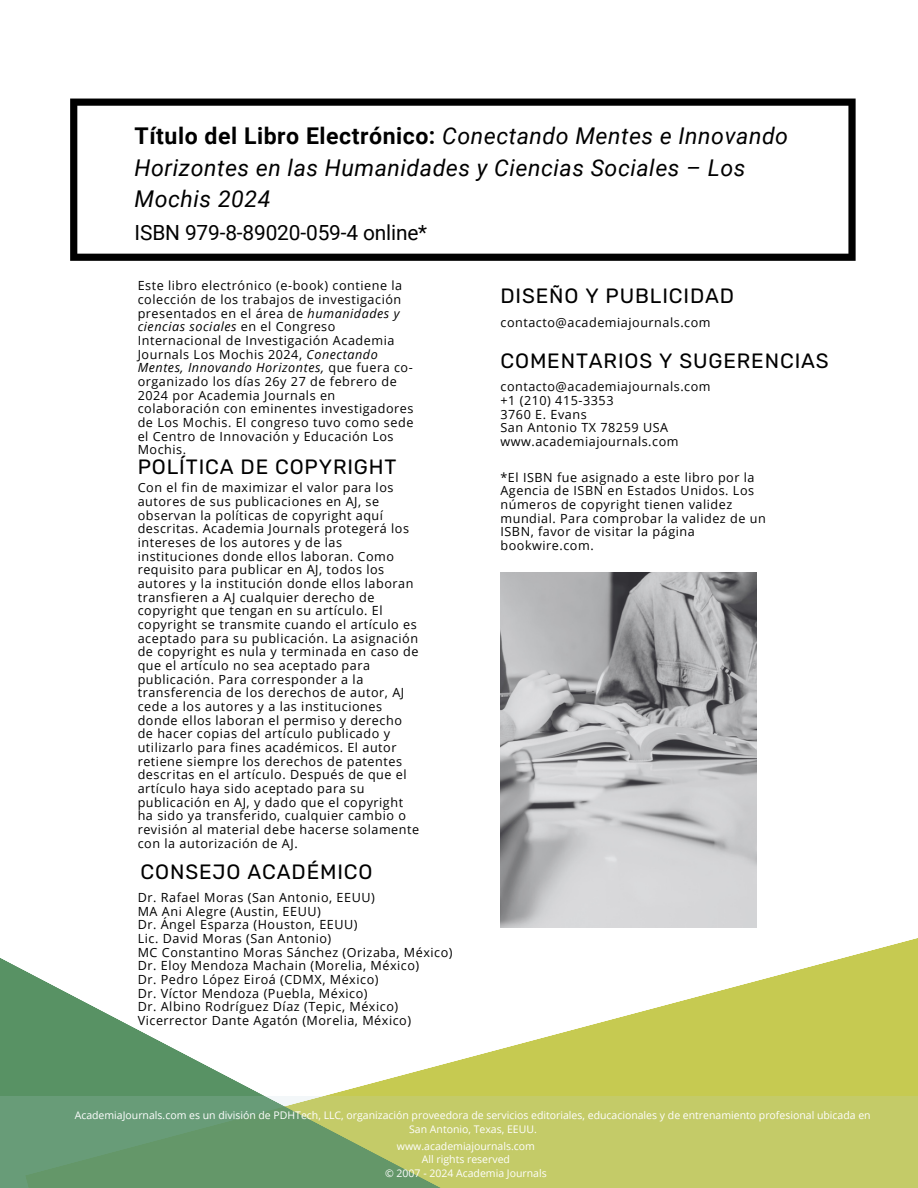
<style>
.page{position:relative;width:918px;height:1188px;background:#fff}
.page>*{position:absolute;margin:0;border:0;box-sizing:border-box;transform-origin:0 0}
.t1{font:italic 23.1px/31.5px "Roboto";letter-spacing:.025em;color:#000}
.t2{font:20.85px "Roboto";letter-spacing:-.005em;color:#000}
.t3{font:20.7px "Rubik";letter-spacing:.04em;color:#000}
.t4{font:12.6px/13.6px "Open Sans";letter-spacing:.04em;color:#000}
.t5{font:10.5px/13.2px "Open Sans";color:#fff;text-align:center}
.s1{font-weight:700;font-style:normal}
.s2{font-style:italic}
</style>
<div class="page">
<svg style="left:674px;top:938px;width:244px;height:158px;fill:#c6ca51"></svg>
<svg style="left:0;top:927px;width:674px;height:169px"></svg>
<img style="left:500px;top:573px;width:257px;height:354px">
<svg style="left:70px;top:99px;width:786px;height:162px"></svg>
<svg style="left:0;top:1096px;width:918px;height:92px;background:#9fb76b"></svg>
<h4 class="t1" style="left:135px;top:121px;width:655px"><span class="s1">Título del Libro Electrónico:</span> Conectando Mentes e Innovando<br>Horizontes en las Humanidades y Ciencias Sociales – Los<br>Mochis 2024</h4>
<h2 class="t2" style="left:135px;top:220px;width:294px">ISBN 979-8-89020-059-4 online*</h2>
<p class="t4" style="left:138px;top:279px;width:277px">Este libro electrónico (e-book) contiene la colección de los trabajos de investigación presentados en el área de <span class="s2">humanidades y ciencias sociales</span> en el Congreso Internacional de Investigación Academia Journals Los Mochis 2024, <span class="s2">Conectando Mentes, Innovando Horizontes,</span> que fuera co&shy;organizado los días 26y 27 de febrero de 2024 por Academia Journals en colaboración con eminentes investigadores de Los Mochis. El congreso tuvo como sede el Centro de Innovación y Educación Los Mochis.</p>
<h2 class="t3" style="left:138px;top:455px;width:260px">POLÍTICA DE COPYRIGHT</h2>
<h3 class="t4" style="left:138px;top:481px;width:283px">Con el fin de maximizar el valor para los autores de sus publicaciones en AJ, se observan la políticas de copyright aquí descritas. Academia Journals protegerá los intereses de los autores y de las instituciones donde ellos laboran. Como requisito para publicar en AJ, todos los autores y la institución donde ellos laboran transfieren a AJ cualquier derecho de copyright que tengan en su artículo. El copyright se transmite cuando el artículo es aceptado para su publicación. La asignación de copyright es nula y terminada en caso de que el artículo no sea aceptado para publicación. Para corresponder a la transferencia de los derechos de autor, AJ cede a los autores y a las instituciones donde ellos laboran el permiso y derecho de hacer copias del artículo publicado y utilizarlo para fines académicos. El autor retiene siempre los derechos de patentes descritas en el artículo. Después de que el artículo haya sido aceptado para su publicación en AJ, y dado que el copyright ha sido ya transferido, cualquier cambio o revisión al material debe hacerse solamente con la autorización de AJ.</h3>
<h4 class="t3" style="left:141px;top:860px;width:234px">CONSEJO ACADÉMICO</h4>
<h4 class="t4" style="left:138px;top:890px;width:316px">Dr. Rafael Moras (San Antonio, EEUU)<br>MA Ani Alegre (Austin, EEUU)<br>Dr. Ángel Esparza (Houston, EEUU)<br>Lic. David Moras (San Antonio)<br>MC Constantino Moras Sánchez (Orizaba, México)<br>Dr. Eloy Mendoza Machain (Morelia, México)<br>Dr. Pedro López Eiroá (CDMX, México)<br>Dr. Víctor Mendoza (Puebla, México)<br>Dr. Albino Rodríguez Díaz (Tepic, México)<br>Vicerrector Dante Agatón (Morelia, México)</h4>
<h2 class="t3" style="left:500px;top:284px;width:235px">DISEÑO Y PUBLICIDAD</h2>
<h4 class="t4" style="left:500px;top:315px;width:212px">contacto@academiajournals.com</h4>
<p class="t3" style="left:500px;top:348px;width:330px">COMENTARIOS Y SUGERENCIAS</p>
<p class="t4" style="left:500px;top:380px;width:212px">contacto@academiajournals.com +1 (210) 415-3353<br>3760 E. Evans<br>San Antonio TX 78259 USA www.academiajournals.com</p>
<p class="t4" style="left:500px;top:470px;width:267px">*El ISBN fue asignado a este libro por la Agencia de ISBN en Estados Unidos. Los números de copyright tienen validez mundial. Para comprobar la validez de un ISBN, favor de visitar la página bookwire.com.</p>
<h2 class="t5" style="left:75px;top:1109px;width:797px">AcademiaJournals.com es un división de PDHTech, LLC, organización proveedora de servicios editoriales, educacionales y de entrenamiento profesional ubicada en<br>San Antonio, Texas, EEUU.</h2>
<h4 class="t5" style="left:397px;top:1140px;width:140px">www.academiajournals.com</h4>
<h4 class="t5" style="left:422px;top:1153px;width:90px">All rights reserved</h4>
<p class="t5" style="left:385px;top:1166px;width:163px">© 2007 - 2024 Academia Journals</p>
</div>
